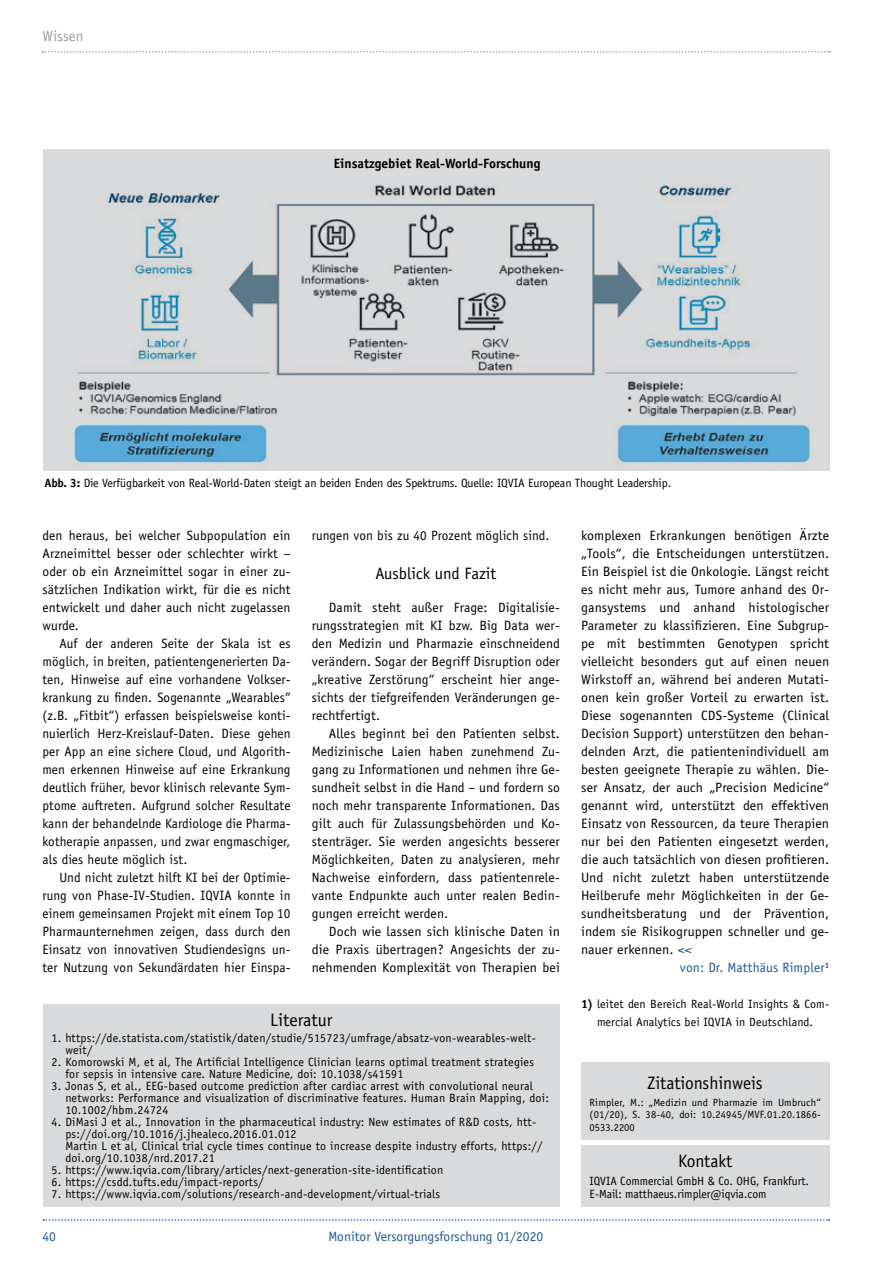
<style>
.page{position:relative;width:893px;height:1263px;background:#fff}
.page>*{position:absolute;margin:0;border:0;box-sizing:border-box;transform-origin:0 0}
.t1{font:18px "Officina Sans";color:#000}
.t2{font:16.5px "Officina Sans";color:#000}
.t3{font:15px "Officina Sans";color:#9c9e9f}
.t4{font:13.5px/18px "Officina Sans";letter-spacing:.01em;color:#000;text-align:justify}
.t5{font:13.5px "Officina Sans";color:#1e549e}
.t6{font:700 13.5px "Officina Sans";color:#000}
.t7{font:12px/12px "Officina Sans";letter-spacing:.02em;color:#000}
.t8{font:12px "Officina Sans";letter-spacing:-.01em;color:#000}
.t9{font:12px/13.5px "Officina Sans";color:#000}
.t10{font:10.5px/12.6px "Officina Sans";letter-spacing:.015em;color:#000;text-align:justify}
.s1{font-weight:700}
.s2{color:#1e549e}
</style>
<div class="page">
<svg style="left:43px;top:51px;width:787px;height:2px"></svg>
<svg style="left:43px;top:1219px;width:786px;height:2px"></svg>
<div style="left:43px;top:1004px;width:517px;height:203px;background:#d9dadb"></div>
<div style="left:44px;top:149px;width:786px;height:322px;background:#d9dadb"></div>
<img style="left:73px;top:185px;width:737px;height:278px">
<div style="left:581px;top:1145px;width:248px;height:62px;background:#d9dadb"></div>
<div style="left:581px;top:1062px;width:248px;height:77px;background:#d9dadb"></div>
<p class="t3" style="left:43px;top:27px;width:43px">Wissen</p>
<p class="t6" style="left:334px;top:155px;width:208px">Einsatzgebiet Real-World-Forschung</p>
<p class="t8" style="left:44px;top:476px;width:628px"><span class="s1">Abb. 3:</span> Die Verfügbarkeit von Real-World-Daten steigt an beiden Enden des Spektrums. Quelle: IQVIA European Thought Leadership.</p>
<p class="t4" style="left:581px;top:526px;width:250px">komplexen Erkrankungen benötigen Ärzte</p>
<p class="t4" style="left:581px;top:544px;width:250px">„Tools“, die Entscheidungen unterstützen.</p>
<p class="t4" style="left:581px;top:562px;width:250px">Ein Beispiel ist die Onkologie. Längst reicht</p>
<p class="t4" style="left:581px;top:580px;width:250px">es nicht mehr aus, Tumore anhand des Or-</p>
<p class="t4" style="left:581px;top:598px;width:250px">gansystems und anhand histologischer</p>
<p class="t4" style="left:581px;top:616px;width:250px">Parameter zu klassifizieren. Eine Subgrup-</p>
<p class="t4" style="left:581px;top:634px;width:250px">pe mit bestimmten Genotypen spricht</p>
<p class="t4" style="left:581px;top:652px;width:250px">vielleicht besonders gut auf einen neuen</p>
<p class="t4" style="left:581px;top:670px;width:250px">Wirkstoff an, während bei anderen Mutati-</p>
<p class="t4" style="left:581px;top:688px;width:250px">onen kein großer Vorteil zu erwarten ist.</p>
<p class="t4" style="left:581px;top:706px;width:250px">Diese sogenannten CDS-Systeme (Clinical</p>
<p class="t4" style="left:581px;top:724px;width:250px">Decision Support) unterstützen den behan-</p>
<p class="t4" style="left:581px;top:742px;width:250px">delnden Arzt, die patientenindividuell am</p>
<p class="t4" style="left:581px;top:760px;width:250px">besten geeignete Therapie zu wählen. Die-</p>
<p class="t4" style="left:581px;top:778px;width:250px">ser Ansatz, der auch „Precision Medicine“</p>
<p class="t4" style="left:581px;top:796px;width:250px">genannt wird, unterstützt den effektiven</p>
<p class="t4" style="left:581px;top:814px;width:250px">Einsatz von Ressourcen, da teure Therapien</p>
<p class="t4" style="left:581px;top:832px;width:250px">nur bei den Patienten eingesetzt werden,</p>
<p class="t4" style="left:581px;top:850px;width:250px">die auch tatsächlich von diesen profitieren.</p>
<p class="t4" style="left:581px;top:868px;width:250px">Und nicht zuletzt haben unterstützende</p>
<p class="t4" style="left:581px;top:886px;width:250px">Heilberufe mehr Möglichkeiten in der Ge-</p>
<p class="t4" style="left:581px;top:904px;width:250px">sundheitsberatung und der Prävention,</p>
<p class="t4" style="left:581px;top:922px;width:250px">indem sie Risikogruppen schneller und ge-</p>
<p class="t4" style="left:581px;top:940px;width:112px">nauer erkennen. <span class="s2">&lt;&lt;</span></p>
<p class="t5" style="left:680px;top:960px;width:151px">von: Dr. Matthäus Rimpler<sup>1</sup></p>
<p class="t7" style="left:581px;top:995px;width:250px;line-height:18px;text-align:center"><span class="s1">1)</span> leitet den Bereich Real-World Insights &amp; Com&shy;mercial Analytics bei IQVIA in Deutschland.</p>
<p class="t4" style="left:43px;top:526px;width:250px">den heraus, bei welcher Subpopulation ein Arzneimittel besser oder schlechter wirkt – oder ob ein Arzneimittel sogar in einer zu&shy;sätzlichen Indikation wirkt, für die es nicht entwickelt und daher auch nicht zugelassen wurde.</p>
<p class="t4" style="left:43px;top:634px;width:250px;text-indent:17px">Auf der anderen Seite der Skala ist es möglich, in breiten, patientengenerierten Da&shy;ten, Hinweise auf eine vorhandene Volkser&shy;krankung zu finden. Sogenannte „Wearables“ (z.B. „Fitbit“) erfassen beispielsweise konti&shy;nuierlich Herz-Kreislauf-Daten. Diese gehen per App an eine sichere Cloud, und Algorith&shy;men erkennen Hinweise auf eine Erkrankung deutlich früher, bevor klinisch relevante Sym&shy;ptome auftreten. Aufgrund solcher Resultate kann der behandelnde Kardiologe die Pharma&shy;kotherapie anpassen, und zwar engmaschiger, als dies heute möglich ist.</p>
<p class="t4" style="left:43px;top:868px;width:250px;text-indent:17px">Und nicht zuletzt hilft KI bei der Optimie&shy;rung von Phase-IV-Studien. IQVIA konnte in einem gemeinsamen Projekt mit einem Top 10<br>Pharmaunternehmen zeigen, dass durch den Einsatz von innovativen Studiendesigns un&shy;ter Nutzung von Sekundärdaten hier Einspa-</p>
<p class="t4" style="left:312px;top:526px;width:239px">rungen von bis zu 40 Prozent möglich sind.</p>
<p class="t2" style="left:375px;top:564px;width:123px">Ausblick und Fazit</p>
<p class="t4" style="left:312px;top:598px;width:250px;text-indent:17px">Damit steht außer Frage: Digitalisie&shy;rungsstrategien mit KI bzw. Big Data wer&shy;den Medizin und Pharmazie einschneidend verändern. Sogar der Begriff Disruption oder „kreative Zerstörung“ erscheint hier ange&shy;sichts der tiefgreifenden Veränderungen ge&shy;rechtfertigt.</p>
<p class="t4" style="left:312px;top:724px;width:250px;text-indent:17px">Alles beginnt bei den Patienten selbst.<br>Medizinische Laien haben zunehmend Zu&shy;gang zu Informationen und nehmen ihre Ge&shy;sundheit selbst in die Hand – und fordern so noch mehr transparente Informationen. Das gilt auch für Zulassungsbehörden und Ko&shy;stenträger. Sie werden angesichts besserer Möglichkeiten, Daten zu analysieren, mehr Nachweise einfordern, dass patientenrele&shy;vante Endpunkte auch unter realen Bedin&shy;gungen erreicht werden.</p>
<p class="t4" style="left:312px;top:922px;width:250px;text-indent:17px">Doch wie lassen sich klinische Daten in die Praxis übertragen? Angesichts der zu&shy;nehmenden Komplexität von Therapien bei</p>
<h1 class="t1" style="left:270px;top:1009px;width:64px">Literatur</h1>
<p class="t7" style="left:65px;top:1032px;width:472px;text-indent:-14px">1. https://de.statista.com/statistik/daten/studie/515723/umfrage/absatz-von-wearables-welt&shy;weit/</p>
<p class="t7" style="left:65px;top:1056px;width:470px;text-indent:-14px">2. Komorowski M, et al, The Artificial Intelligence Clinician learns optimal treatment strategies for sepsis in intensive care. Nature Medicine, doi: 10.1038/s41591</p>
<p class="t7" style="left:65px;top:1080px;width:485px;text-indent:-14px">3. Jonas S, et al., EEG-based outcome prediction after cardiac arrest with convolutional neural networks: Performance and visualization of discriminative features. Human Brain Mapping, doi:<br>10.1002/hbm.24724</p>
<p class="t7" style="left:65px;top:1116px;width:478px;text-indent:-14px">4. DiMasi J et al., Innovation in the pharmaceutical industry: New estimates of R&amp;D costs, htt&shy;ps://doi.org/10.1016/j.jhealeco.2016.01.012<br>Martin L et al, Clinical trial cycle times continue to increase despite industry efforts, https:// doi.org/10.1038/nrd.2017.21</p>
<p class="t7" style="left:52px;top:1164px;width:393px">5. https://www.iqvia.com/library/articles/next-generation-site-identification</p>
<p class="t7" style="left:52px;top:1176px;width:214px">6. https://csdd.tufts.edu/impact-reports/</p>
<p class="t7" style="left:52px;top:1188px;width:390px">7. https://www.iqvia.com/solutions/research-and-development/virtual-trials</p>
<h1 class="t1" style="left:648px;top:1072px;width:117px">Zitationshinweis</h1>
<p class="t10" style="left:590px;top:1096px;width:233px">Rimpler, M.: „Medizin und Pharmazie im Umbruch“ (01/20), S. 38-40, doi: 10.24945/MVF.01.20.1866- 0533.2200</p>
<h1 class="t1" style="left:678px;top:1150px;width:56px">Kontakt</h1>
<p class="t9" style="left:590px;top:1174px;width:221px">IQVIA Commercial GmbH &amp; Co. OHG, Frankfurt.<br>E-Mail: matthaeus.rimpler@iqvia.com</p>
<p class="t5" style="left:43px;top:1228px;width:15px">40</p>
<p class="t5" style="left:329px;top:1228px;width:216px">Monitor Versorgungsforschung 01/2020</p>
</div>
